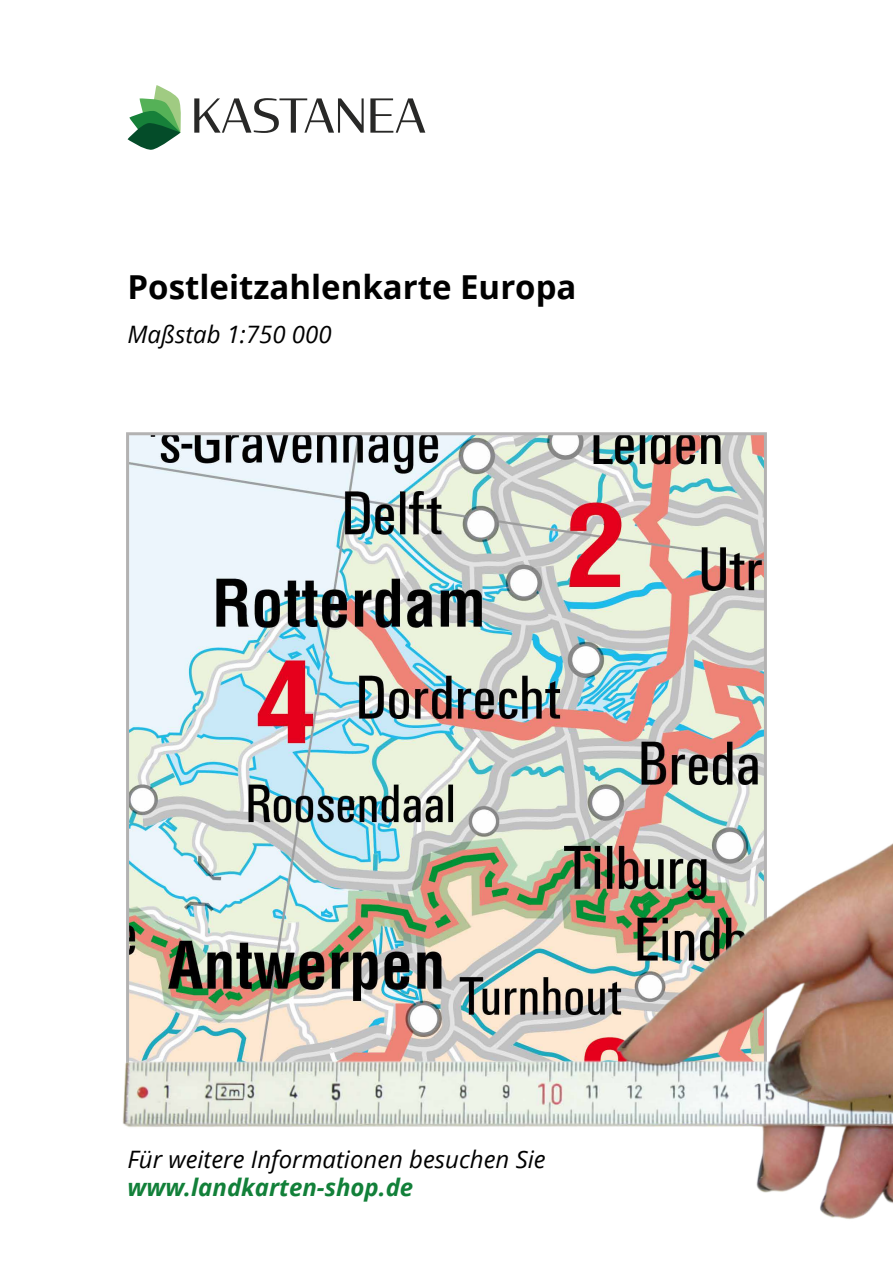
<style>
.page{position:relative;width:893px;height:1263px;background:#fff}
.page>*{position:absolute;margin:0;border:0;box-sizing:border-box;transform-origin:0 0}
.t1{font:700 33px "Open Sans";color:#000}
.t2{font:italic 24px "Open Sans";color:#000}
.t3{font:italic 700 24px "Open Sans";color:#128039}
</style>
<div class="page">
<img style="left:130px;top:436px;width:633px;height:241px">
<img style="left:123px;top:677px;width:770px;height:542px">
<svg style="left:128px;top:85px;width:53px;height:65px"></svg>
<svg style="left:194px;top:98px;width:170px;height:35px"></svg>
<svg style="left:370px;top:98px;width:55px;height:35px"></svg>
<h1 class="t1" style="left:128px;top:264px;width:450px">Postleitzahlenkarte Europa</h1>
<p class="t2" style="left:128px;top:317px;width:206px">Maßstab 1:750 000</p>
<p class="t2" style="left:128px;top:1142px;width:420px">Für weitere Informationen besuchen Sie</p>
<p class="t3" style="left:128px;top:1171px;width:287px">www.landkarten-shop.de</p>
</div>
